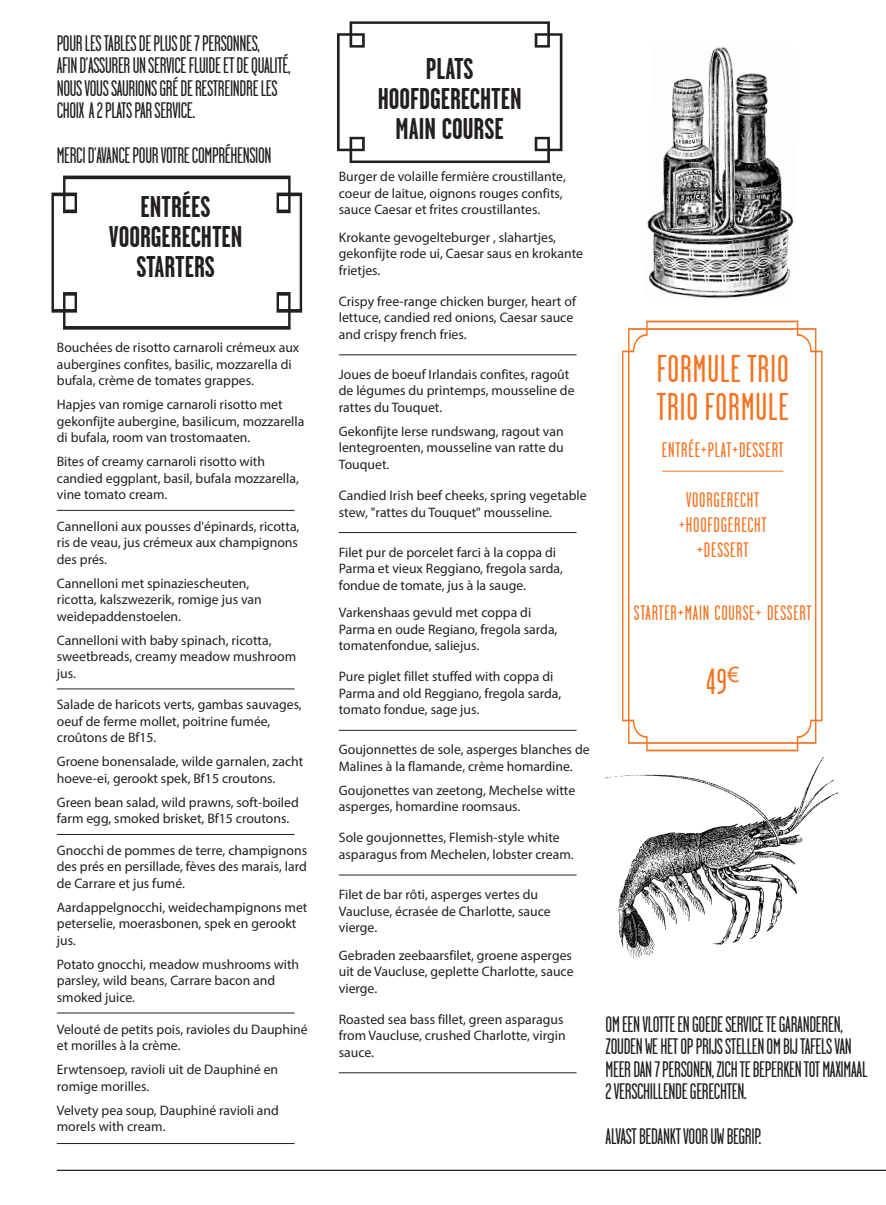
<style>
.page{position:relative;width:886px;height:1205px;background:#fff}
.page>*{position:absolute;margin:0;border:0;box-sizing:border-box;transform-origin:0 0}
.titre_formule{font:38.75px/37.4px "Garage Gothic";letter-spacing:.025em;color:#f47321}
.formule{font:36.12px "Garage Gothic";color:#f47321}
.titres{font:700 30px/30px "Garage Gothic";color:#231f20;text-align:center}
.titres2{font:700 30px "Garage Gothic";color:#231f20}
.streamer2{font:22.5px/22.5px "Garage Gothic";letter-spacing:-.015em;color:#231f20}
.formule-2{font:21px "Garage Gothic";letter-spacing:.035em;color:#f47321}
.body2{font:13.75px/16.5px "Myriad Pro";color:#231f20}
.s1{font-size:30px}
</style>
<div class="page">
<hr style="left:57px;top:1169px;width:829px;height:2px;background:#231f20">
<img style="left:606px;top:757px;width:233px;height:202px">
<hr style="left:57px;top:510px;width:238px;height:1px;background:#231f20">
<hr style="left:57px;top:689px;width:238px;height:1px;background:#231f20">
<hr style="left:57px;top:834px;width:238px;height:1px;background:#231f20">
<hr style="left:57px;top:1013px;width:238px;height:1px;background:#231f20">
<hr style="left:57px;top:1143px;width:238px;height:1px;background:#231f20">
<hr style="left:339px;top:355px;width:237px;height:1px;background:#231f20">
<hr style="left:339px;top:532px;width:237px;height:1px;background:#231f20">
<hr style="left:339px;top:730px;width:237px;height:1px;background:#231f20">
<hr style="left:339px;top:875px;width:237px;height:1px;background:#231f20">
<hr style="left:339px;top:1072px;width:237px;height:1px;background:#231f20">
<svg style="left:51px;top:176px;width:251px;height:154px"></svg>
<svg style="left:337px;top:21px;width:225px;height:142px"></svg>
<img style="left:646px;top:47px;width:148px;height:252px">
<svg style="left:622px;top:321px;width:200px;height:430px"></svg>
<p class="streamer2" style="left:57px;top:32px;width:205px">POUR LES TABLES DE PLUS DE 7 PERSONNES,</p>
<p class="streamer2" style="left:57px;top:54px;width:235px">AFIN D’ASSURER UN SERVICE FLUIDE ET DE QUALITÉ,</p>
<p class="streamer2" style="left:57px;top:77px;width:222px">NOUS VOUS SAURIONS GRÉ DE RESTREINDRE LES</p>
<p class="streamer2" style="left:57px;top:99px;width:140px">CHOIX A 2 PLATS PAR SERVICE.</p>
<p class="streamer2" style="left:57px;top:144px;width:216px">MERCI D’AVANCE POUR VOTRE COMPRÉHENSION</p>
<p class="titres2" style="left:141px;top:191px;width:72px">ENTRÉES</p>
<p class="titres2" style="left:109px;top:221px;width:135px">VOORGERECHTEN</p>
<p class="titres2" style="left:136px;top:251px;width:80px">STARTERS</p>
<p class="body2" style="left:57px;top:339px;width:244px">Bouchées de risotto carnaroli crémeux aux aubergines confites, basilic, mozzarella di bufala, crème de tomates grappes.</p>
<p class="body2" style="left:57px;top:396px;width:249px">Hapjes van romige carnaroli risotto met gekonfijte aubergine, basilicum, mozzarella di bufala, room van trostomaaten.</p>
<p class="body2" style="left:57px;top:453px;width:244px">Bites of creamy carnaroli risotto with candied eggplant, basil, bufala mozzarella, vine tomato cream.</p>
<p class="body2" style="left:57px;top:518px;width:244px;text-align:justify">Cannelloni aux pousses d'épinards, ricotta, ris de veau, jus crémeux aux champignons des prés.</p>
<p class="body2" style="left:57px;top:575px;width:207px">Cannelloni met spinaziescheuten, ricotta, kalszwezerik, romige jus van weidepaddenstoelen.</p>
<p class="body2" style="left:57px;top:632px;width:241px">Cannelloni with baby spinach, ricotta, sweetbreads, creamy meadow mushroom jus.</p>
<p class="body2" style="left:57px;top:696px;width:246px">Salade de haricots verts, gambas sauvages, oeuf de ferme mollet, poitrine fumée, croûtons de Bf15.</p>
<p class="body2" style="left:57px;top:753px;width:248px">Groene bonensalade, wilde garnalen, zacht hoeve-ei, gerookt spek, Bf15 croutons.</p>
<p class="body2" style="left:57px;top:794px;width:243px">Green bean salad, wild prawns, soft-boiled farm egg, smoked brisket, Bf15 croutons.</p>
<p class="body2" style="left:57px;top:842px;width:252px;text-align:justify">Gnocchi de pommes de terre, champignons des prés en persillade, fèves des marais, lard de Carrare et jus fumé.</p>
<p class="body2" style="left:57px;top:899px;width:252px">Aardappelgnocchi, weidechampignons met peterselie, moerasbonen, spek en gerookt jus.</p>
<p class="body2" style="left:57px;top:956px;width:244px">Potato gnocchi, meadow mushrooms with parsley, wild beans, Carrare bacon and smoked juice.</p>
<p class="body2" style="left:57px;top:1020px;width:252px">Velouté de petits pois, ravioles du Dauphiné et morilles à la crème.</p>
<p class="body2" style="left:57px;top:1061px;width:223px">Erwtensoep, ravioli uit de Dauphiné en romige morilles.</p>
<p class="body2" style="left:57px;top:1101px;width:224px">Velvety pea soup, Dauphiné ravioli and morels with cream.</p>
<p class="titres" style="left:378px;top:54px;width:145px">PLATS<br>HOOFDGERECHTEN</p>
<p class="titres" style="left:396px;top:114px;width:110px">MAIN COURSE</p>
<p class="body2" style="left:339px;top:168px;width:228px">Burger de volaille fermière croustillante, coeur de laitue, oignons rouges confits, sauce Caesar et frites croustillantes.</p>
<p class="body2" style="left:339px;top:229px;width:246px">Krokante gevogelteburger , slahartjes, gekonfijte rode ui, Caesar saus en krokante frietjes.</p>
<p class="body2" style="left:339px;top:293px;width:239px">Crispy free-range chicken burger, heart of lettuce, candied red onions, Caesar sauce and crispy french fries.</p>
<p class="body2" style="left:339px;top:366px;width:237px">Joues de boeuf Irlandais confites, ragoût de légumes du printemps, mousseline de rattes du Touquet.</p>
<p class="body2" style="left:339px;top:423px;width:226px;text-align:justify">Gekonfijte Ierse rundswang, ragout van lentegroenten, mousseline van ratte du Touquet.</p>
<p class="body2" style="left:339px;top:487px;width:249px">Candied Irish beef cheeks, spring vegetable stew, "rattes du Touquet" mousseline.</p>
<p class="body2" style="left:339px;top:543px;width:226px">Filet pur de porcelet farci à la coppa di<br>Parma et vieux Reggiano, fregola sarda, fondue de tomate, jus à la sauge.</p>
<p class="body2" style="left:339px;top:604px;width:220px">Varkenshaas gevuld met coppa di<br>Parma en oude Regiano, fregola sarda, tomatenfondue, saliejus.</p>
<p class="body2" style="left:339px;top:668px;width:224px">Pure piglet fillet stuffed with coppa di<br>Parma and old Reggiano, fregola sarda, tomato fondue, sage jus.</p>
<p class="body2" style="left:339px;top:741px;width:252px">Goujonnettes de sole, asperges blanches de<br>Malines à la flamande, crème homardine.</p>
<p class="body2" style="left:339px;top:782px;width:238px">Goujonettes van zeetong, Mechelse witte asperges, homardine roomsaus.</p>
<p class="body2" style="left:339px;top:829px;width:236px">Sole goujonnettes, Flemish-style white asparagus from Mechelen, lobster cream.</p>
<p class="body2" style="left:339px;top:886px;width:213px">Filet de bar rôti, asperges vertes du<br>Vaucluse, écrasée de Charlotte, sauce vierge.</p>
<p class="body2" style="left:339px;top:946px;width:236px;text-align:justify">Gebraden zeebaarsfilet, groene asperges uit de Vaucluse, geplette Charlotte, sauce vierge.</p>
<p class="body2" style="left:339px;top:1010px;width:228px">Roasted sea bass fillet, green asparagus from Vaucluse, crushed Charlotte, virgin sauce.</p>
<p class="titre_formule" style="left:657px;top:351px;width:133px">FORMULE TRIO<br>TRIO FORMULE</p>
<p class="formule-2" style="left:662px;top:439px;width:123px">ENTRÉE<span class="s1">+</span>PLAT<span class="s1">+</span>DESSERT</p>
<p class="formule-2" style="left:686px;top:489px;width:75px">VOORGERECHT</p>
<p class="formule-2" style="left:679px;top:514px;width:89px"><span class="s1">+</span>HOOFDGERECHT</p>
<p class="formule-2" style="left:697px;top:539px;width:53px"><span class="s1">+</span>DESSERT</p>
<p class="formule-2" style="left:634px;top:601px;width:179px">STARTER<span class="s1">+</span>MAIN COURSE<span class="s1">+</span> DESSERT</p>
<p class="formule" style="left:706px;top:663px;width:35px">49<sup>€</sup></p>
<p class="streamer2" style="left:606px;top:1013px;width:263px">OM EEN VLOTTE EN GOEDE SERVICE TE GARANDEREN, ZOUDEN WE HET OP PRIJS STELLEN OM BIJ TAFELS VAN MEER DAN 7 PERSONEN, ZICH TE BEPERKEN TOT MAXIMAAL 2 VERSCHILLENDE GERECHTEN.</p>
<p class="streamer2" style="left:606px;top:1125px;width:157px">ALVAST BEDANKT VOOR UW BEGRIP.</p>
</div>
